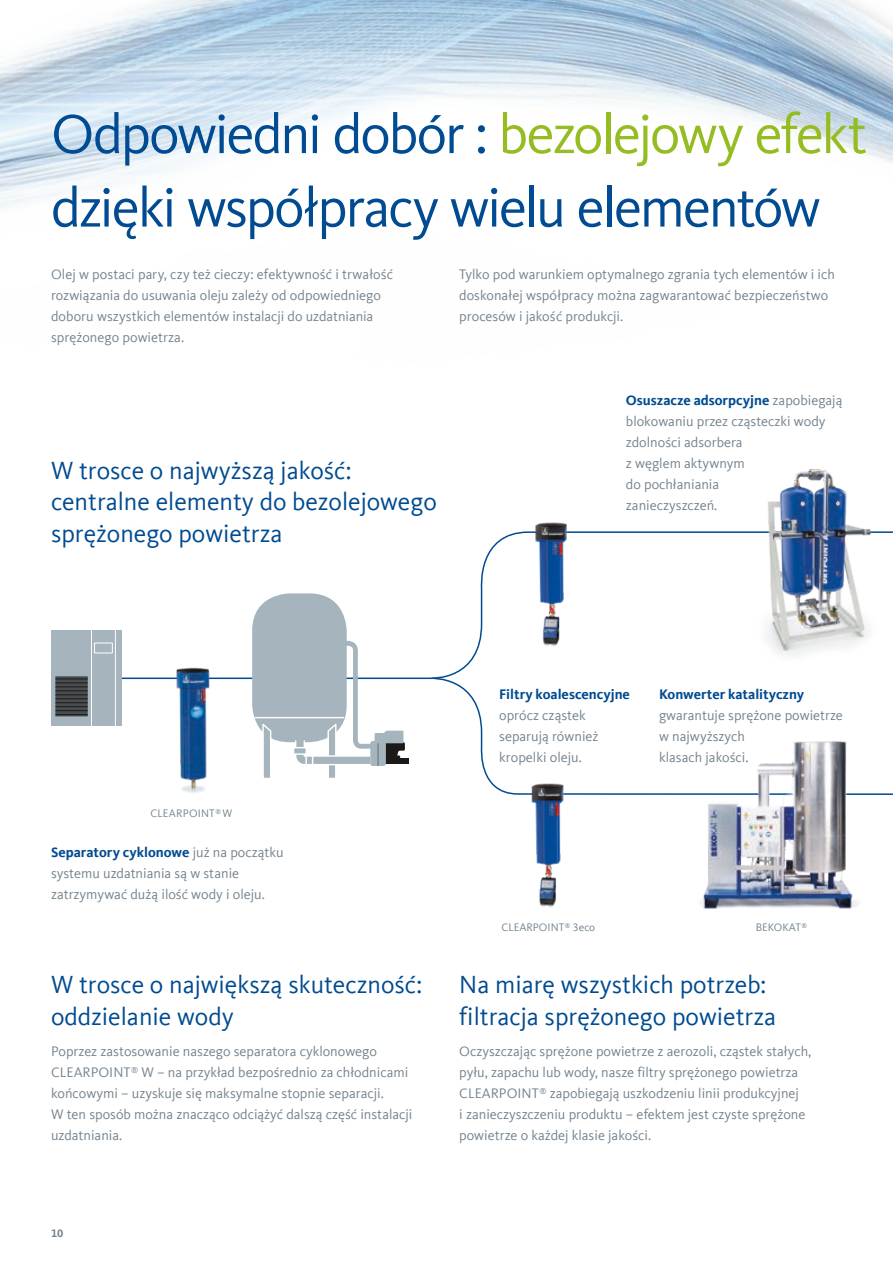
<style>
.page{position:relative;width:893px;height:1263px;background:#fff}
.page>*{position:absolute;margin:0;border:0;box-sizing:border-box;transform-origin:0 0}
.t1{font:57px/73.5px "Kievit Offc Pro";letter-spacing:-.04em;color:#004b91}
.t2{font:25.5px/31.5px "Kievit Offc Pro";color:#004b91}
.t3{font:14.25px/21px "Kievit Offc Pro";color:#74838e}
.t4{font:700 14.25px "Kievit Offc Pro";color:#004b91}
.t5{font:11.25px "Kievit Offc Pro";color:#74838e}
.t6{font:700 11.25px "Kievit Offc Pro";color:#74838e}
.s1{color:#95bc21}
.s2{font-weight:700;color:#004b91}
</style>
<div class="page">
<svg style="left:444px;top:542px;width:56px;height:134px"></svg>
<svg style="left:122px;top:676px;width:771px;height:119px"></svg>
<img style="left:0;top:0;width:893px;height:542px">
<div style="left:51px;top:630px;width:71px;height:96px;background:#a6b4bd"></div>
<hr style="left:56px;top:677px;width:31px;height:1px;background:#1b1a19">
<hr style="left:56px;top:679px;width:31px;height:1px;background:#1b1a19">
<hr style="left:56px;top:682px;width:31px;height:1px;background:#1b1a19">
<hr style="left:56px;top:685px;width:31px;height:1px;background:#1b1a19">
<hr style="left:56px;top:687px;width:31px;height:1px;background:#1b1a19">
<hr style="left:56px;top:690px;width:31px;height:1px;background:#1b1a19">
<hr style="left:56px;top:693px;width:31px;height:1px;background:#1b1a19">
<hr style="left:56px;top:695px;width:31px;height:1px;background:#1b1a19">
<hr style="left:56px;top:698px;width:31px;height:1px;background:#1b1a19">
<hr style="left:56px;top:701px;width:31px;height:1px;background:#1b1a19">
<hr style="left:56px;top:703px;width:31px;height:1px;background:#1b1a19">
<hr style="left:56px;top:706px;width:31px;height:1px;background:#1b1a19">
<hr style="left:56px;top:709px;width:31px;height:1px;background:#1b1a19">
<hr style="left:56px;top:711px;width:31px;height:1px;background:#1b1a19">
<hr style="left:56px;top:714px;width:31px;height:1px;background:#1b1a19">
<hr style="left:56px;top:678px;width:31px;height:1px;background:#1b1a19">
<hr style="left:56px;top:681px;width:31px;height:1px;background:#1b1a19">
<hr style="left:56px;top:683px;width:31px;height:1px;background:#1b1a19">
<hr style="left:56px;top:686px;width:31px;height:1px;background:#1b1a19">
<hr style="left:56px;top:689px;width:31px;height:1px;background:#1b1a19">
<hr style="left:56px;top:691px;width:31px;height:1px;background:#1b1a19">
<hr style="left:56px;top:694px;width:31px;height:1px;background:#1b1a19">
<hr style="left:56px;top:697px;width:31px;height:1px;background:#1b1a19">
<hr style="left:56px;top:699px;width:31px;height:1px;background:#1b1a19">
<hr style="left:56px;top:702px;width:31px;height:1px;background:#1b1a19">
<hr style="left:56px;top:705px;width:31px;height:1px;background:#1b1a19">
<hr style="left:56px;top:707px;width:31px;height:1px;background:#1b1a19">
<hr style="left:56px;top:710px;width:31px;height:1px;background:#1b1a19">
<hr style="left:56px;top:713px;width:31px;height:1px;background:#1b1a19">
<hr style="left:56px;top:715px;width:31px;height:1px;background:#1b1a19">
<svg style="left:91px;top:630px;width:25px;height:96px"></svg>
<div style="left:252px;top:593px;width:95px;height:149px;background:#a6b4bd;border-radius:37px"></div>
<div style="left:293px;top:747px;width:14px;height:8px;background:#fff"></div>
<hr style="left:255px;top:717px;width:88px;height:1px;background:#fff">
<div style="left:385px;top:758px;width:24px;height:6px;background:#1b1a19"></div>
<svg style="left:294px;top:638px;width:111px;height:142px"></svg>
<svg style="left:261px;top:724px;width:11px;height:56px"></svg>
<img style="left:697px;top:736px;width:166px;height:173px">
<img style="left:163px;top:667px;width:68px;height:128px">
<img style="left:514px;top:512px;width:69px;height:135px">
<img style="left:510px;top:773px;width:70px;height:135px">
<img style="left:748px;top:454px;width:132px;height:202px">
<h1 class="t1" style="left:51px;top:97px;width:818px">Odpowiedni dobór : <span class="s1">bezolejowy efekt </span>dzięki współpracy wielu elementów</h1>
<p class="t3" style="left:51px;top:264px;width:344px">Olej w postaci pary, czy też cieczy: efektywność i trwałość rozwiązania do usuwania oleju zależy od odpowiedniego doboru wszystkich elementów instalacji do uzdatniania sprężonego powietrza.</p>
<p class="t3" style="left:459px;top:264px;width:377px">Tylko pod warunkiem optymalnego zgrania tych elementów i ich doskonałej współpracy można zagwarantować bezpieczeństwo procesów i jakość produkcji.</p>
<h2 class="t2" style="left:51px;top:454px;width:387px">W trosce o najwyższą jakość: centralne elementy do bezolejowego sprężonego powietrza</h2>
<p class="t5" style="left:150px;top:807px;width:83px">CLEARPOINT<sup>®</sup> W</p>
<p class="t3" style="left:51px;top:841px;width:234px"><span class="s2">Separatory cyklonowe</span> już na początku systemu uzdatniania są w stanie zatrzymywać dużą ilość wody i oleju.</p>
<p class="t3" style="left:626px;top:390px;width:218px"><span class="s2">Osuszacze adsorpcyjne</span> zapobiegają blokowaniu przez cząsteczki wody zdolności adsorbera<br>z węglem aktywnym<br>do pochłaniania<br>zanieczyszczeń.</p>
<p class="t4" style="left:499px;top:686px;width:132px">Filtry koalescencyjne</p>
<p class="t3" style="left:499px;top:705px;width:101px">oprócz cząstek separują również kropelki oleju.</p>
<p class="t4" style="left:659px;top:686px;width:147px">Konwerter katalityczny</p>
<p class="t3" style="left:659px;top:705px;width:185px">gwarantuje sprężone powietrze w najwyższych<br>klasach jakości.</p>
<p class="t5" style="left:501px;top:921px;width:95px">CLEARPOINT<sup>®</sup> 3eco</p>
<p class="t5" style="left:756px;top:921px;width:53px">BEKOKAT<sup>®</sup></p>
<h2 class="t2" style="left:51px;top:969px;width:373px">W trosce o największą skuteczność: oddzielanie wody</h2>
<h2 class="t2" style="left:459px;top:969px;width:318px">Na miarę wszystkich potrzeb: filtracja sprężonego powietrza</h2>
<p class="t3" style="left:51px;top:1041px;width:363px">Poprzez zastosowanie naszego separatora cyklonowego CLEARPOINT<sup>®</sup> W – na przykład bezpośrednio za chłodnicami końcowymi – uzyskuje się maksymalne stopnie separacji.<br>W ten sposób można znacząco odciążyć dalszą część instalacji uzdatniania.</p>
<p class="t3" style="left:459px;top:1041px;width:354px">Oczyszczając sprężone powietrze z aerozoli, cząstek stałych, pyłu, zapachu lub wody, nasze filtry sprężonego powietrza CLEARPOINT<sup>®</sup> zapobiegają uszkodzeniu linii produkcyjnej<br>i zanieczyszczeniu produktu – efektem jest czyste sprężone powietrze o każdej klasie jakości.</p>
<p class="t6" style="left:51px;top:1227px;width:14px">10</p>
</div>
